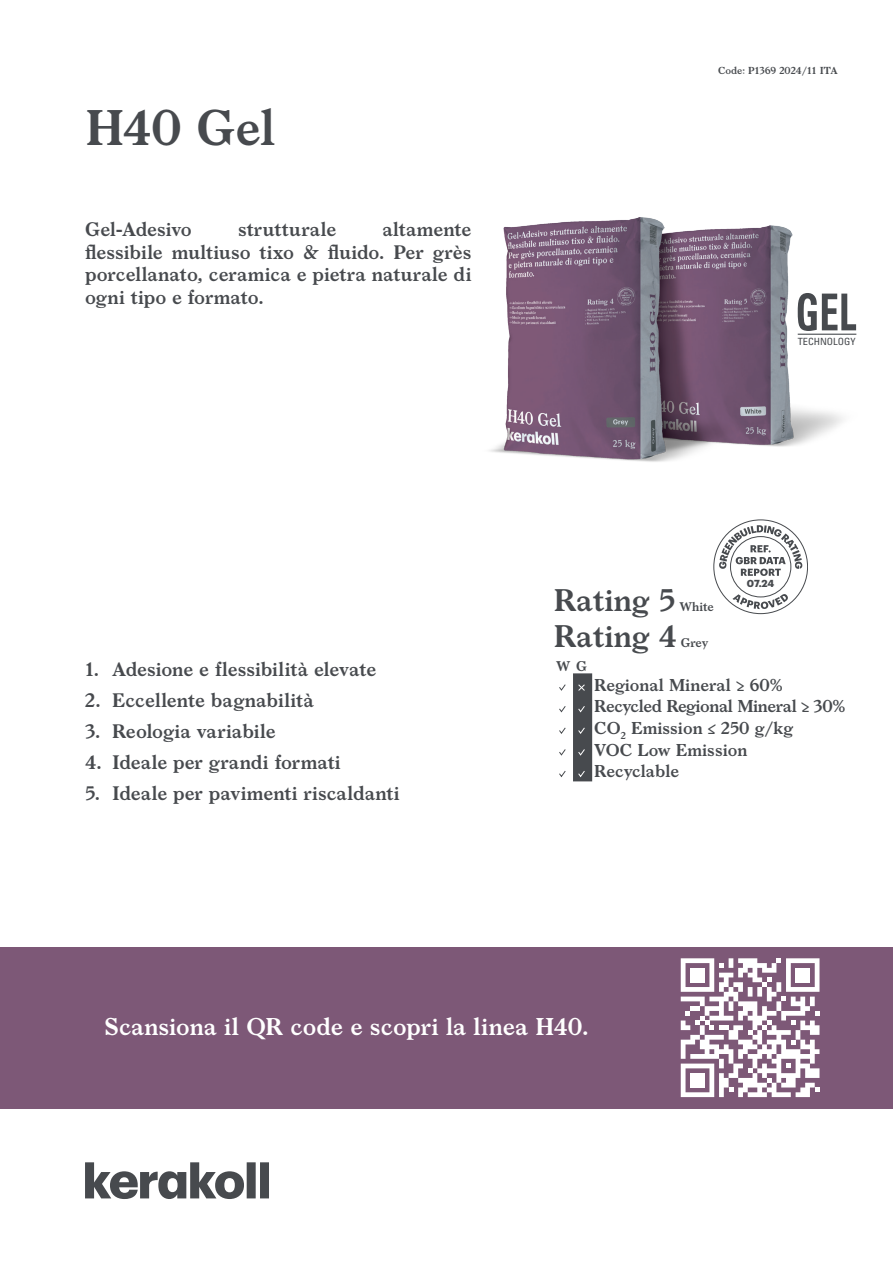
<style>
.page{position:relative;width:893px;height:1263px;background:#fff}
.page>*{position:absolute;margin:0;border:0;box-sizing:border-box;transform-origin:0 0}
.notag_cover_nome_prodotto{font:600 48px "Larish Neue";letter-spacing:-.01em;color:#474a4e}
.cover_eco{font:600 30px "Larish Neue";color:#474a4e}
.notag_cover_nome_prodotto-2{font:600 23.25px "Larish Neue";color:#fff}
.cover_descrizione_prodotto{font:600 18.75px/22.5px "Larish Neue";color:#474a4e;text-align:justify}
.notag_cover_voci_rating{font:600 16.5px "Larish Neue";color:#474a4e}
.notag_cover_voci_rating-2{font:600 16.5px "Larish Neue";letter-spacing:-.025em;color:#474a4e}
.cover_spunte_voci_rating{font:600 13.5px "Larish Neue";color:#474a4e}
.cover_eco-2{font:600 12px "Larish Neue";color:#474a4e}
.cover_datareport{font:700 10.05px "Graphik";color:#474a4e}
.t1{font:condensed 9.9px "Univers LT Std";color:#474a4e;scale:1.04 1}
.t2{font:600 9.75px "Larish Neue";color:#474a4e}
</style>
<div class="page">
<svg style="left:713px;top:519px;width:95px;height:95px"></svg>
<svg style="left:85px;top:1162px;width:184px;height:37px"></svg>
<img style="left:489px;top:217px;width:368px;height:245px">
<svg style="left:559px;top:684px;width:7px;height:7px"></svg>
<svg style="left:559px;top:706px;width:7px;height:7px"></svg>
<svg style="left:559px;top:727px;width:7px;height:7px"></svg>
<svg style="left:559px;top:749px;width:7px;height:7px"></svg>
<svg style="left:559px;top:771px;width:7px;height:7px"></svg>
<div style="left:573px;top:673px;width:19px;height:108px;background:#474a4e"></div>
<svg style="left:798px;top:293px;width:58px;height:38px"></svg>
<hr style="left:798px;top:334px;width:58px;height:1px;background:#474a4e">
<div style="left:0;top:947px;width:893px;height:162px;background:#7d5877"></div>
<svg style="left:681px;top:958px;width:138px;height:139px"></svg>
<div style="left:690px;top:1073px;width:15px;height:14px;background:#fff"></div>
<p class="notag_cover_nome_prodotto" style="left:85px;top:91px;width:192px">H40 Gel</p>
<p class="cover_descrizione_prodotto" style="left:85px;top:217px;width:388px;text-indent:297px">altamente flessibile multiuso tixo &amp; fluido. Per grès porcellanato, ceramica e pietra naturale di ogni tipo e formato.</p>
<p class="cover_descrizione_prodotto" style="left:85px;top:217px;width:108px">Gel-Adesivo</p>
<p class="cover_descrizione_prodotto" style="left:238px;top:217px;width:100px">strutturale</p>
<p class="t2" style="left:718px;top:63px;width:121px">Code: P1369 2024/11 ITA</p>
<p class="t1" style="left:798px;top:335px;width:57px">TECHNOLOGY</p>
<p class="cover_descrizione_prodotto" style="left:85px;top:656px;width:293px">1. Adesione e flessibilità elevate</p>
<p class="cover_descrizione_prodotto" style="left:85px;top:687px;width:231px">2. Eccellente bagnabilità</p>
<p class="cover_descrizione_prodotto" style="left:85px;top:718px;width:192px">3. Reologia variabile</p>
<p class="cover_descrizione_prodotto" style="left:85px;top:749px;width:257px">4. Ideale per grandi formati</p>
<p class="cover_descrizione_prodotto" style="left:85px;top:780px;width:316px">5. Ideale per pavimenti riscaldanti</p>
<p class="cover_eco" style="left:554px;top:577px;width:123px">Rating 5</p>
<p class="cover_eco-2" style="left:679px;top:597px;width:36px">White</p>
<p class="cover_eco" style="left:554px;top:613px;width:125px">Rating 4</p>
<p class="cover_eco-2" style="left:681px;top:633px;width:29px">Grey</p>
<p class="cover_spunte_voci_rating" style="left:556px;top:656px;width:32px">W G</p>
<p class="cover_datareport" style="left:747px;top:575px;width:29px">07.24</p>
<p class="notag_cover_voci_rating" style="left:594px;top:672px;width:190px">Regional Mineral ≥ 60%</p>
<p class="notag_cover_voci_rating-2" style="left:594px;top:694px;width:253px">Recycled Regional Mineral ≥ 30%</p>
<p class="notag_cover_voci_rating" style="left:594px;top:715px;width:200px">CO<sub>2</sub> Emission ≤ 250 g/kg</p>
<p class="notag_cover_voci_rating" style="left:594px;top:737px;width:155px">VOC Low Emission</p>
<p class="notag_cover_voci_rating" style="left:594px;top:758px;width:86px">Recyclable</p>
<p class="notag_cover_nome_prodotto-2" style="left:105px;top:1009px;width:486px">Scansiona il QR code e scopri la linea H40.</p>
</div>
